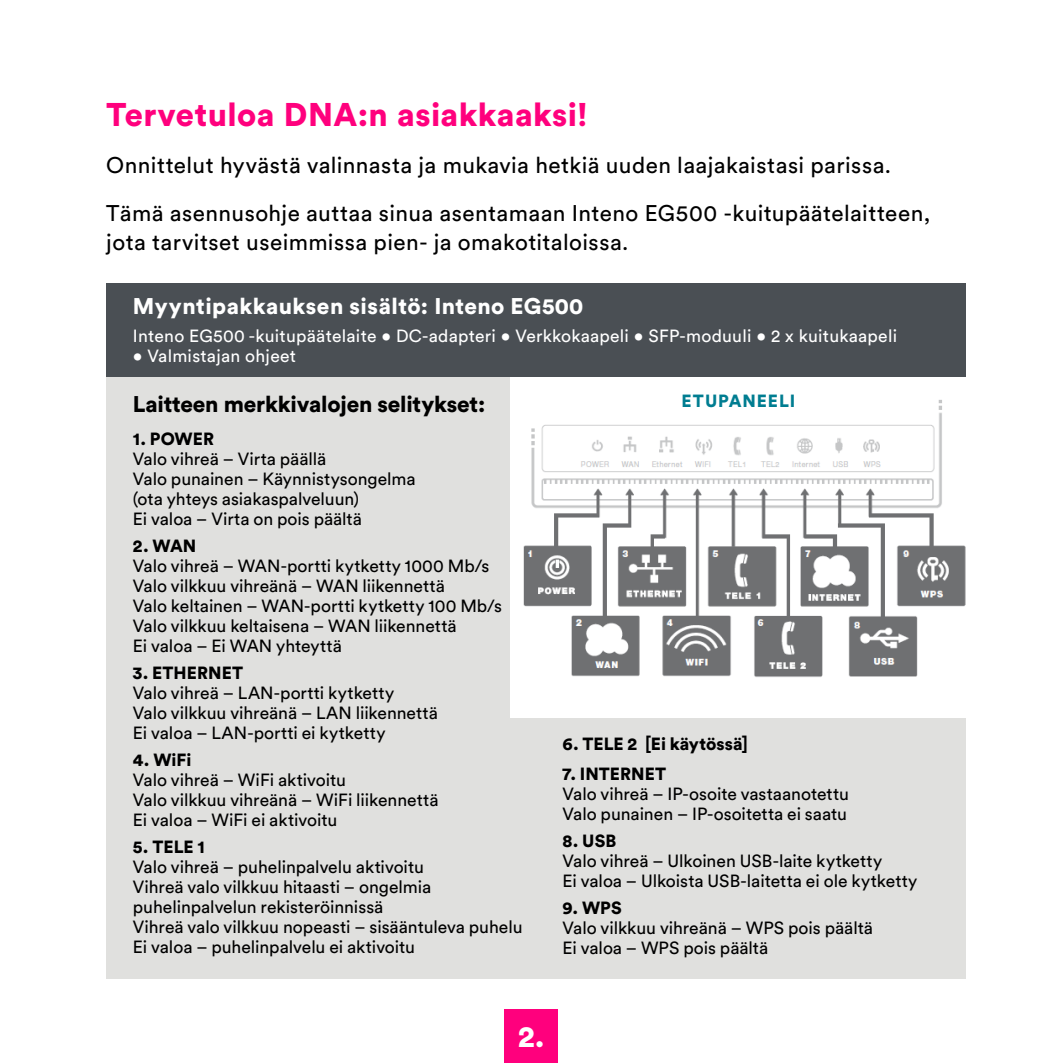
<style>
.page{position:relative;width:1063px;height:1063px;background:#fff}
.page>*{position:absolute;margin:0;border:0;box-sizing:border-box;transform-origin:0 0}
.t1{font:900 32.5px "Circular Std";letter-spacing:.015em;color:#ff007d}
.t2{font:900 30px "Circular Std";color:#fff}
.t3{font:22.5px/47.5px "Circular Std";letter-spacing:.02em;color:#000}
.t4{font:900 22.5px "Circular Std";letter-spacing:.02em;color:#fff}
.t5{font:900 22.5px "Circular Std";letter-spacing:-.01em;color:#000}
.t6{font:17.5px/20px "Circular Std";color:#000}
.t7{font:17.5px "Circular Std";letter-spacing:.015em;color:#fff}
.t8{font:900 17.5px "Circular Std";letter-spacing:.005em;color:#000}
.t9{font:900 17.5px "Circular Std";letter-spacing:.05em;color:#007d91}
</style>
<div class="page">
<div style="left:106px;top:283px;width:860px;height:94px;background:#4a4f54"></div>
<div style="left:106px;top:377px;width:860px;height:602px;background:#e0e0de"></div>
<div style="left:510px;top:377px;width:482px;height:341px;background:#fff"></div>
<img style="left:523px;top:400px;width:443px;height:277px">
<div style="left:505px;top:1010px;width:53px;height:53px;background:#ff007d"></div>
<h1 class="t1" style="left:106px;top:92px;width:483px">Tervetuloa DNA:n asiakkaaksi!</h1>
<p class="t3" style="left:106px;top:141px;width:826px">Onnittelut hyvästä valinnasta ja mukavia hetkiä uuden laajakaistasi parissa.<br>Tämä asennusohje auttaa sinua asentamaan Inteno EG500 -kuitupäätelaitteen,</p>
<p class="t3" style="left:106px;top:219px;width:524px">jota tarvitset useimmissa pien- ja omakotitaloissa.</p>
<p class="t4" style="left:133px;top:292px;width:452px">Myyntipakkauksen sisältö: Inteno EG500</p>
<p class="t7" style="left:133px;top:325px;width:766px">Inteno EG500 -kuitupäätelaite • DC-adapteri • Verkkokaapeli • SFP-moduuli • 2 x kuitukaapeli</p>
<p class="t7" style="left:133px;top:345px;width:165px">• Valmistajan ohjeet</p>
<p class="t9" style="left:682px;top:389px;width:115px">ETUPANEELI</p>
<p class="t5" style="left:133px;top:389px;width:354px">Laitteen merkkivalojen selitykset:</p>
<p class="t8" style="left:133px;top:427px;width:83px">1. POWER</p>
<p class="t6" style="left:133px;top:448px;width:284px">Valo vihreä – Virta päällä<br>Valo punainen – Käynnistysongelma (ota yhteys asiakaspalveluun)<br>Ei valoa – Virta on pois päältä</p>
<p class="t8" style="left:133px;top:534px;width:65px">2. WAN</p>
<p class="t6" style="left:133px;top:555px;width:371px">Valo vihreä – WAN-portti kytketty 1000 Mb/s Valo vilkkuu vihreänä – WAN liikennettä<br>Valo keltainen – WAN-portti kytketty 100 Mb/s Valo vilkkuu keltaisena – WAN liikennettä<br>Ei valoa – Ei WAN yhteyttä</p>
<p class="t8" style="left:133px;top:661px;width:112px">3. ETHERNET</p>
<p class="t6" style="left:133px;top:683px;width:307px">Valo vihreä – LAN-portti kytketty<br>Valo vilkkuu vihreänä – LAN liikennettä<br>Ei valoa – LAN-portti ei kytketty</p>
<p class="t8" style="left:133px;top:748px;width:60px">4. WiFi</p>
<p class="t6" style="left:133px;top:770px;width:307px">Valo vihreä – WiFi aktivoitu<br>Valo vilkkuu vihreänä – WiFi liikennettä<br>Ei valoa – WiFi ei aktivoitu</p>
<p class="t8" style="left:133px;top:835px;width:73px">5. TELE 1</p>
<p class="t6" style="left:133px;top:857px;width:391px">Valo vihreä – puhelinpalvelu aktivoitu<br>Vihreä valo vilkkuu hitaasti – ongelmia puhelinpalvelun rekisteröinnissä<br>Vihreä valo vilkkuu nopeasti – sisääntuleva puhelu Ei valoa – puhelinpalvelu ei aktivoitu</p>
<p class="t8" style="left:563px;top:732px;width:187px">6. TELE 2 [Ei käytössä]</p>
<p class="t8" style="left:563px;top:762px;width:105px">7. INTERNET</p>
<p class="t6" style="left:563px;top:783px;width:288px">Valo vihreä – IP-osoite vastaanotettu<br>Valo punainen – IP-osoitetta ei saatu</p>
<p class="t8" style="left:563px;top:829px;width:55px">8. USB</p>
<p class="t6" style="left:563px;top:851px;width:356px">Valo vihreä – Ulkoinen USB-laite kytketty<br>Ei valoa – Ulkoista USB-laitetta ei ole kytketty</p>
<p class="t8" style="left:563px;top:896px;width:61px">9. WPS</p>
<p class="t6" style="left:563px;top:918px;width:312px">Valo vilkkuu vihreänä – WPS pois päältä<br>Ei valoa – WPS pois päältä</p>
<h2 class="t2" style="left:518px;top:1016px;width:28px">2.</h2>
</div>
